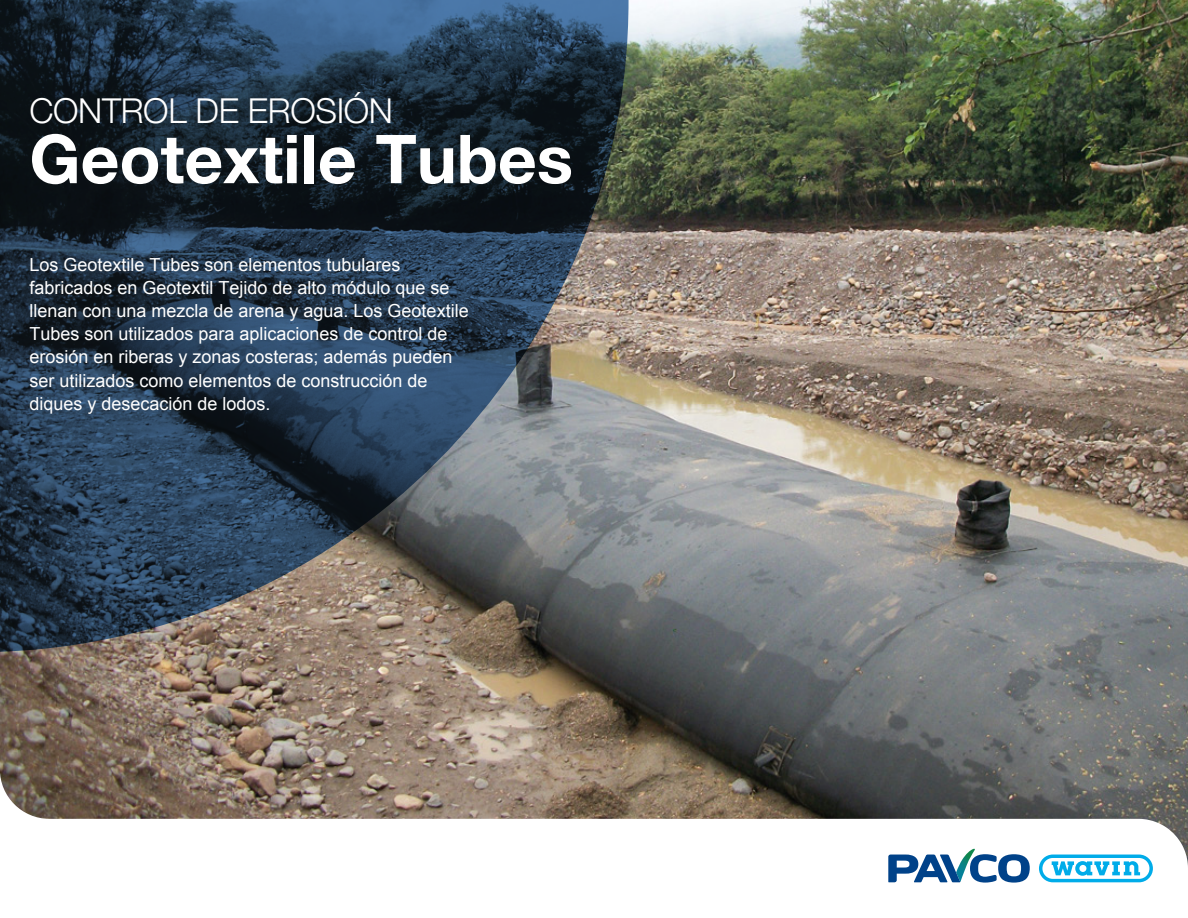
<style>
.page{position:relative;width:1188px;height:918px;background:#fff}
.page>*{position:absolute;margin:0;border:0;box-sizing:border-box;transform-origin:0 0}
.t1{font:700 67.5px "Helvetica Neue";color:#fff}
.t2{font:300 34.2px "Helvetica Neue";letter-spacing:-.01em;color:#fff}
.t3{font:18px/23.1px "Arial";color:#fff}
</style>
<div class="page">
<img style="left:0;top:0;width:1188px;height:769px">
<svg style="left:0;top:0;width:629px;height:652px;background:#354350"></svg>
<svg style="left:0;top:769px;width:1188px;height:114px"></svg>
<svg style="left:888px;top:849px;width:142px;height:34px"></svg>
<svg style="left:1039px;top:855px;width:114px;height:27px"></svg>
<h2 class="t2" style="left:29px;top:83px;width:365px">CONTROL DE EROSIÓN</h2>
<h1 class="t1" style="left:29px;top:106px;width:545px">Geotextile Tubes</h1>
<p class="t3" style="left:29px;top:254px;width:441px">Los Geotextile Tubes son elementos tubulares fabricados en Geotextil Tejido de alto módulo que se llenan con una mezcla de arena y agua. Los Geotextile Tubes son utilizados para aplicaciones de control de erosión en riberas y zonas costeras; además pueden ser utilizados como elementos de construcción de diques y desecación de lodos.</p>
</div>
